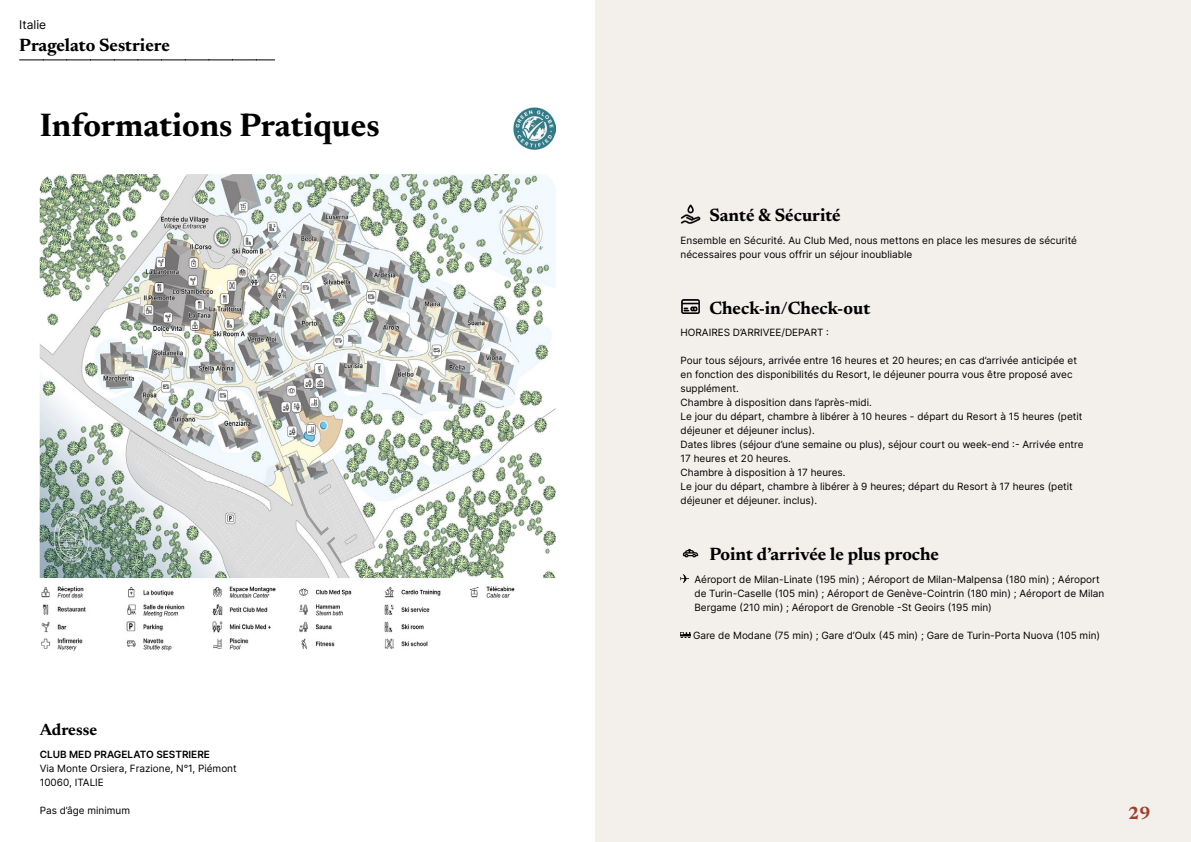
<style>
.page{position:relative;width:1191px;height:842px;background:#fff}
.page>*{position:absolute;margin:0;border:0;box-sizing:border-box;transform-origin:0 0}
.t1{font:700 33px "Newsreader 24 pt";color:#000}
.t2{font:700 18px "Newsreader 24 pt";color:#000}
.t3{font:700 18px "Newsreader 24 pt";color:#9d432c}
.t4{font:700 16.5px "Newsreader 24 pt";color:#000}
.t5{font:12px "Inter";color:#000}
.t6{font:10px/14px "Inter";color:#000}
.t7{font:600 10px "Inter";color:#000}
</style>
<div class="page">
<div style="left:595px;top:0;width:596px;height:842px;background:#f3f0ec"></div>
<img style="left:40px;top:174px;width:516px;height:477px">
<svg style="left:20px;top:60px;width:255px;height:1px"></svg>
<img style="left:513px;top:107px;width:43px;height:43px">
<img style="left:680px;top:204px;width:20px;height:20px">
<img style="left:681px;top:299px;width:18px;height:14px">
<img style="left:682px;top:548px;width:17px;height:10px">
<svg style="left:680px;top:574px;width:9px;height:9px"></svg>
<svg style="left:680px;top:632px;width:10px;height:6px"></svg>
<p class="t5" style="left:19px;top:15px;width:28px">Italie</p>
<h2 class="t2" style="left:19px;top:32px;width:152px">Pragelato Sestriere</h2>
<h1 class="t1" style="left:40px;top:101px;width:341px">Informations Pratiques</h1>
<h3 class="t4" style="left:40px;top:718px;width:59px">Adresse</h3>
<p class="t7" style="left:40px;top:747px;width:172px">CLUB MED PRAGELATO SESTRIERE</p>
<p class="t6" style="left:40px;top:761px;width:199px">Via Monte Orsiera, Frazione, N°1, Piémont<br>10060, ITALIE</p>
<p class="t6" style="left:40px;top:803px;width:92px">Pas d’âge minimum</p>
<h2 class="t2" style="left:709px;top:202px;width:133px">Santé &amp; Sécurité</h2>
<p class="t6" style="left:680px;top:233px;width:398px">Ensemble en Sécurité. Au Club Med, nous mettons en place les mesures de sécurité nécessaires pour vous offrir un séjour inoubliable</p>
<h2 class="t2" style="left:709px;top:295px;width:162px">Check-in/Check-out</h2>
<p class="t6" style="left:680px;top:325px;width:150px">HORAIRES D’ARRIVEE/DEPART :</p>
<p class="t6" style="left:680px;top:353px;width:404px">Pour tous séjours, arrivée entre 16 heures et 20 heures; en cas d’arrivée anticipée et en fonction des disponibilités du Resort, le déjeuner pourra vous être proposé avec supplément.<br>Chambre à disposition dans l’après-midi.<br>Le jour du départ, chambre à libérer à 10 heures - départ du Resort à 15 heures (petit déjeuner et déjeuner inclus).<br>Dates libres (séjour d’une semaine ou plus), séjour court ou week-end :- Arrivée entre 17 heures et 20 heures.<br>Chambre à disposition à 17 heures.<br>Le jour du départ, chambre à libérer à 9 heures; départ du Resort à 17 heures (petit déjeuner et déjeuner. inclus).</p>
<h2 class="t2" style="left:709px;top:541px;width:231px">Point d’arrivée le plus proche</h2>
<p class="t6" style="left:694px;top:572px;width:411px">Aéroport de Milan-Linate (195 min) ; Aéroport de Milan-Malpensa (180 min) ; Aéroport de Turin-Caselle (105 min) ; Aéroport de Genève-Cointrin (180 min) ; Aéroport de Milan<br>Bergame (210 min) ; Aéroport de Grenoble -St Geoirs (195 min)</p>
<p class="t6" style="left:693px;top:628px;width:409px">Gare de Modane (75 min) ; Gare d’Oulx (45 min) ; Gare de Turin-Porta Nuova (105 min)</p>
<h2 class="t3" style="left:1128px;top:800px;width:24px">29</h2>
</div>
